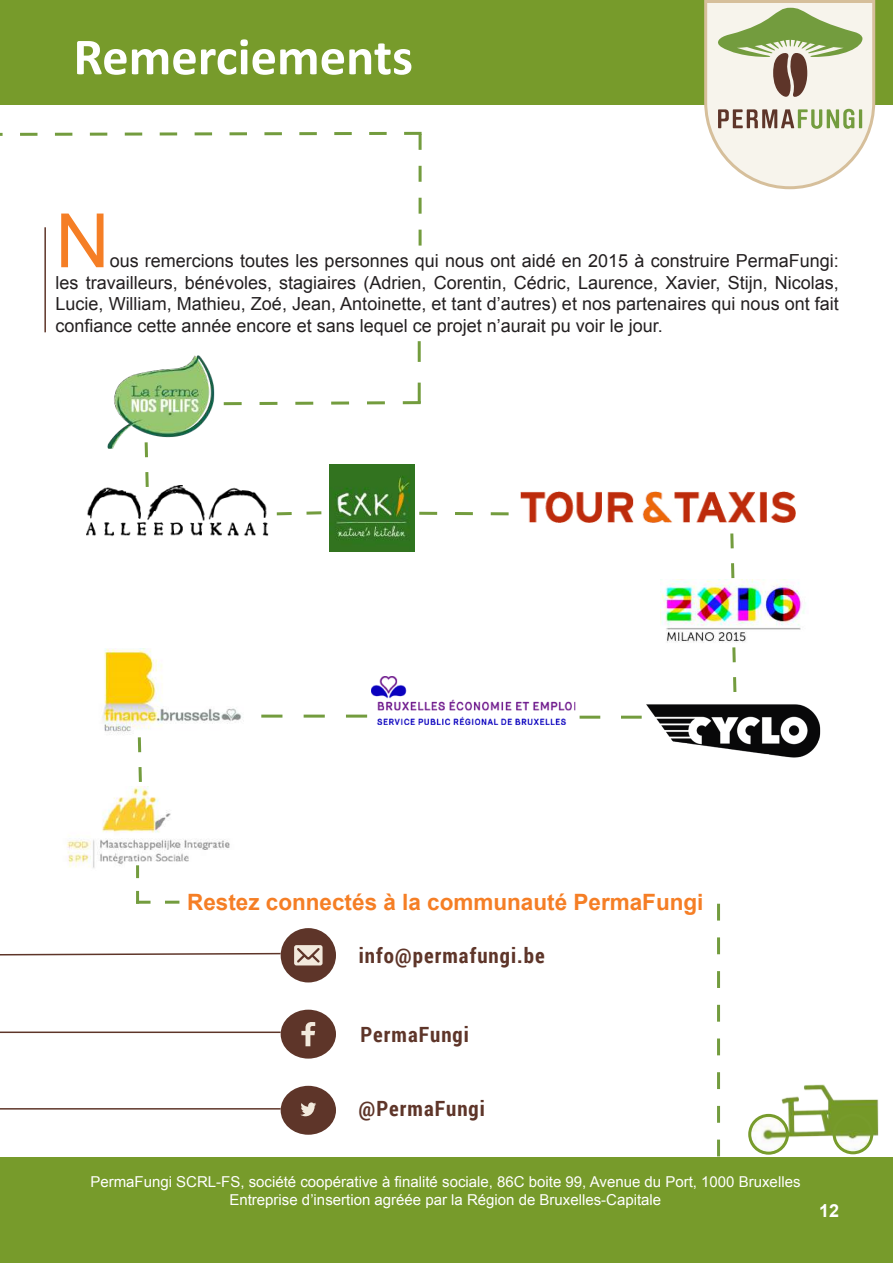
<style>
.page{position:relative;width:893px;height:1263px;background:#fff}
.page>*{position:absolute;margin:0;border:0;box-sizing:border-box;transform-origin:0 0}
.t1{font:75px "Arial";color:#f57e25}
.t2{font:700 52.5px "Calibri";color:#fff}
.t3{font:700 22.5px "Arial";color:#f57e25}
.t4{font:700 21px "Roboto Condensed";letter-spacing:.05em;color:#5e3529}
.t5{font:18px/21.6px "Arial";color:#231f20;text-align:justify}
.t6{font:700 18px "Arial";color:#fff}
.t7{font:15px/18px "Arial";color:#fff;text-align:center}
</style>
<div class="page">
<svg style="left:419px;top:511px;width:90px;height:5px"></svg>
<img style="left:329px;top:465px;width:86px;height:86px">
<img style="left:67px;top:786px;width:163px;height:82px">
<div style="left:281px;top:928px;width:55px;height:54px;background:#5e3529;border-radius:50%"></div>
<svg style="left:294px;top:945px;width:29px;height:20px"></svg>
<div style="left:281px;top:1010px;width:55px;height:48px;background:#5e3529;border-radius:50%"></div>
<svg style="left:301px;top:1022px;width:14px;height:24px"></svg>
<div style="left:281px;top:1086px;width:55px;height:49px;background:#5e3529;border-radius:50%"></div>
<svg style="left:300px;top:1102px;width:16px;height:14px"></svg>
<img style="left:521px;top:492px;width:275px;height:31px">
<img style="left:372px;top:676px;width:263px;height:48px">
<img style="left:646px;top:704px;width:175px;height:54px">
<hr style="left:0;top:1031px;width:281px;height:2px;background:#5e3529">
<svg style="left:0;top:952px;width:281px;height:5px"></svg>
<hr style="left:0;top:1108px;width:281px;height:1px;background:#5e3529">
<img style="left:87px;top:486px;width:182px;height:51px">
<img style="left:102px;top:649px;width:140px;height:85px">
<img style="left:107px;top:355px;width:108px;height:94px">
<img style="left:661px;top:579px;width:145px;height:64px">
<div style="left:0;top:0;width:893px;height:104px;background:#779b2b"></div>
<svg style="left:703px;top:0;width:174px;height:190px"></svg>
<hr style="left:44px;top:227px;width:2px;height:105px;background:#5e3529">
<div style="left:0;top:1158px;width:893px;height:105px;background:#779b2b"></div>
<svg style="left:223px;top:341px;width:198px;height:65px"></svg>
<svg style="left:717px;top:904px;width:3px;height:252px"></svg>
<img style="left:751px;top:1084px;width:128px;height:70px">
<svg style="left:580px;top:716px;width:62px;height:3px"></svg>
<svg style="left:136px;top:865px;width:43px;height:39px"></svg>
<div style="left:748px;top:1114px;width:41px;height:41px;border:3px solid #779b2b;border-radius:50%"></div>
<div style="left:833px;top:1113px;width:40px;height:41px;border:3px solid #779b2b;border-radius:50%"></div>
<svg style="left:276px;top:511px;width:46px;height:5px"></svg>
<svg style="left:261px;top:715px;width:106px;height:3px"></svg>
<svg style="left:0;top:131px;width:422px;height:115px"></svg>
<svg style="left:143px;top:439px;width:7px;height:51px"></svg>
<svg style="left:729px;top:533px;width:7px;height:48px"></svg>
<svg style="left:732px;top:647px;width:5px;height:45px"></svg>
<svg style="left:137px;top:737px;width:5px;height:45px"></svg>
<h2 class="t2" style="left:73px;top:23px;width:341px">Remerciements</h2>
<h1 class="t1" style="left:56px;top:192px;width:56px">N</h1>
<p class="t5" style="left:56px;top:250px;width:785px;text-indent:54px">ous remercions toutes les personnes qui nous ont aidé en 2015 à construire PermaFungi: les travailleurs, bénévoles, stagiaires (Adrien, Corentin, Cédric, Laurence, Xavier, Stijn, Nicolas, Lucie, William, Mathieu, Zoé, Jean, Antoinette, et tant d’autres) et nos partenaires qui nous ont fait confiance cette année encore et sans lequel ce projet n’aurait pu voir le jour.</p>
<p class="t3" style="left:187px;top:887px;width:518px">Restez connectés à la communauté PermaFungi</p>
<p class="t4" style="left:359px;top:940px;width:187px">info@permafungi.be</p>
<p class="t4" style="left:360px;top:1019px;width:110px">PermaFungi</p>
<p class="t4" style="left:359px;top:1093px;width:128px">@PermaFungi</p>
<p class="t7" style="left:90px;top:1173px;width:712px">PermaFungi SCRL-FS, société coopérative à finalité sociale, 86C boite 99, Avenue du Port, 1000 Bruxelles<br>Entreprise d’insertion agréée par la Région de Bruxelles-Capitale</p>
<p class="t6" style="left:819px;top:1199px;width:22px">12</p>
</div>
